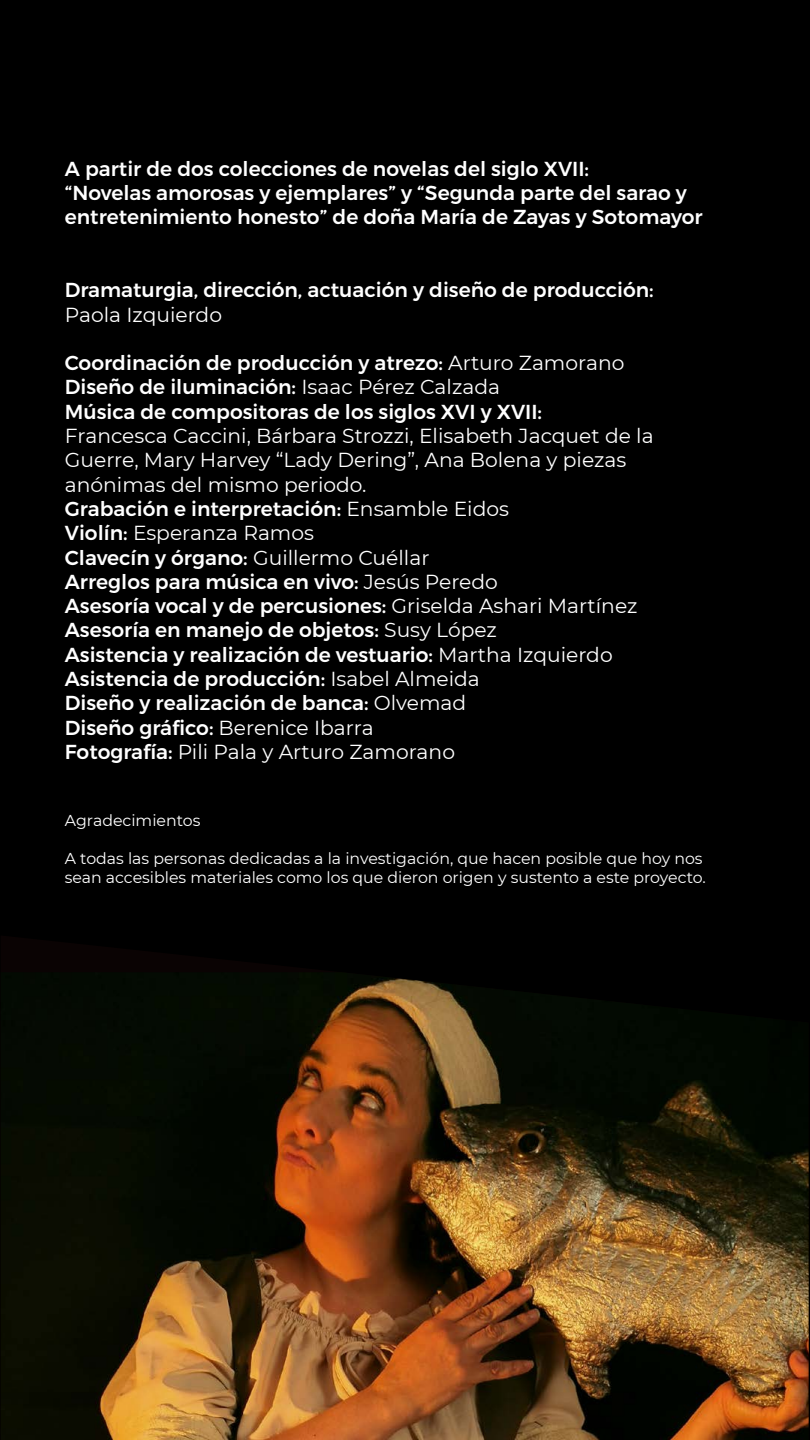
<style>
.page{position:relative;width:810px;height:1440px;background:#000}
.page>*{position:absolute;margin:0;border:0;box-sizing:border-box;transform-origin:0 0}
.t1{font:20.25px/24.3px "Montserrat";color:#fff}
.t2{font:500 20.25px/24.3px "Montserrat";color:#fff}
.t3{font:15.75px/18.9px "Montserrat";color:#fff}
.s1{font-weight:400}
.s2{font-weight:500}
</style>
<div class="page">
<svg style="left:1px;top:935px;width:808px;height:37px;background:#020000"></svg>
<img style="left:1px;top:972px;width:808px;height:468px">
<p class="t2" style="left:65px;top:156px;width:639px">A partir de dos colecciones de novelas del siglo XVII:<br>“Novelas amorosas y ejemplares” y “Segunda parte del sarao y entretenimiento honesto” de doña María de Zayas y Sotomayor</p>
<p class="t2" style="left:65px;top:278px;width:590px">Dramaturgia, dirección, actuación y diseño de producción:</p>
<p class="t1" style="left:65px;top:302px;width:159px">Paola Izquierdo</p>
<p class="t2" style="left:65px;top:351px;width:561px">Coordinación de producción y atrezo: <span class="s1">Arturo Zamorano<br></span>Diseño de iluminación: <span class="s1">Isaac Pérez Calzada<br></span>Música de compositoras de los siglos XVI y XVII:</p>
<p class="t1" style="left:65px;top:423px;width:590px">Francesca Caccini, Bárbara Strozzi, Elisabeth Jacquet de la Guerre, Mary Harvey “Lady Dering”, Ana Bolena y piezas anónimas del mismo periodo.<br><span class="s2">Grabación e interpretación:</span> Ensamble Eidos<br><span class="s2">Violín:</span> Esperanza Ramos<br><span class="s2">Clavecín y órgano:</span> Guillermo Cuéllar<br><span class="s2">Arreglos para música en vivo:</span> Jesús Peredo<br><span class="s2">Asesoría vocal y de percusiones:</span> Griselda Ashari Martínez <span class="s2">Asesoría en manejo de objetos:</span> Susy López<br><span class="s2">Asistencia y realización de vestuario:</span> Martha Izquierdo <span class="s2">Asistencia de producción:</span> Isabel Almeida<br><span class="s2">Diseño y realización de banca:</span> Olvemad<br><span class="s2">Diseño gráfico:</span> Berenice Ibarra<br><span class="s2">Fotografía:</span> Pili Pala y Arturo Zamorano</p>
<p class="t3" style="left:65px;top:811px;width:137px">Agradecimientos</p>
<p class="t3" style="left:65px;top:849px;width:642px">A todas las personas dedicadas a la investigación, que hacen posible que hoy nos sean accesibles materiales como los que dieron origen y sustento a este proyecto.</p>
</div>
